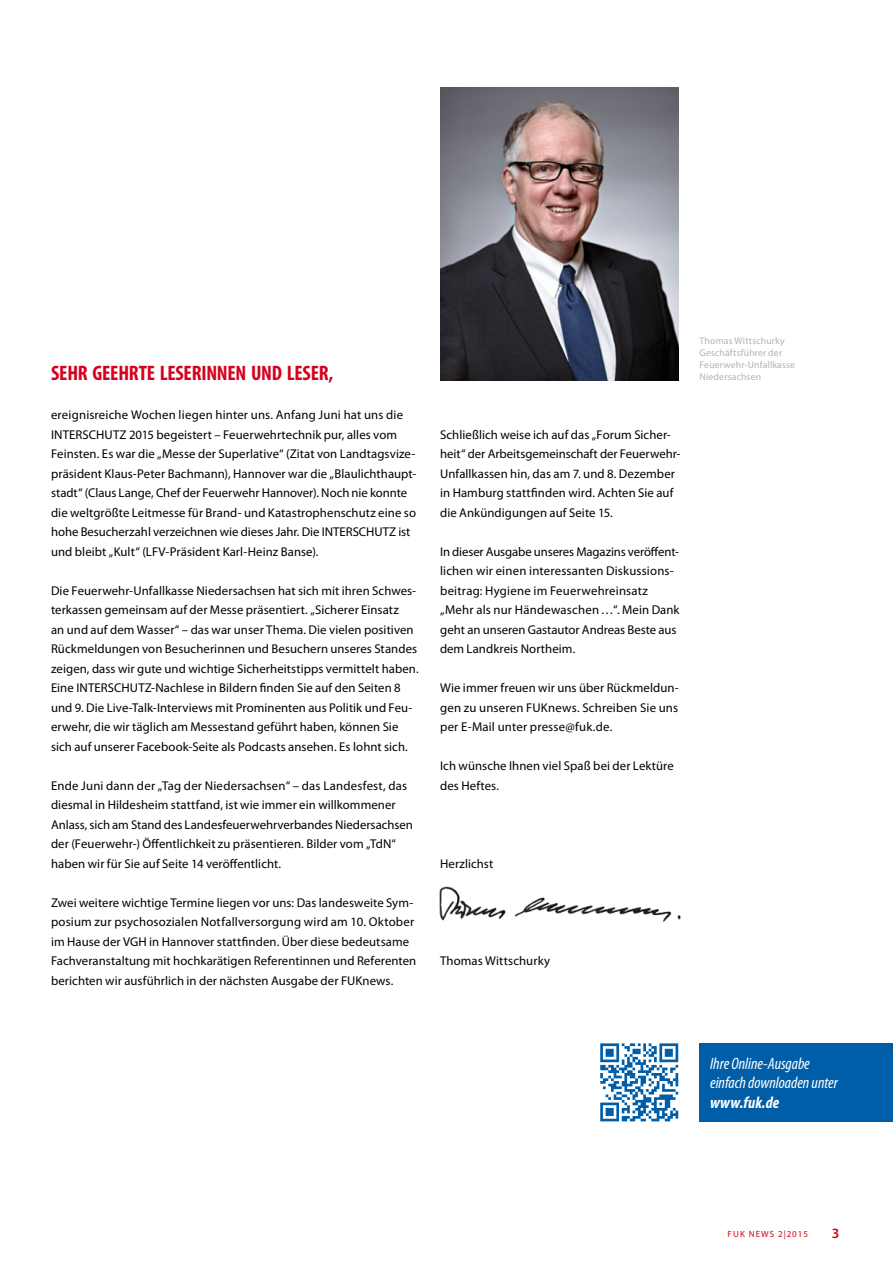
<style>
.page{position:relative;width:893px;height:1263px;background:#fff}
.page>*{position:absolute;margin:0;border:0;box-sizing:border-box;transform-origin:0 0}
.t1{font:700 condensed 21px "Myriad Pro";letter-spacing:-.01em;color:#d4021d}
.t2{font:italic condensed 16.5px/19.8px "Myriad Pro";letter-spacing:-.005em;color:#fff}
.t3{font:italic 700 condensed 16.5px "Myriad Pro";letter-spacing:.005em;color:#fff}
.t4{font:600 14.25px "Myriad Pro";color:#d4021d}
.t5{font:12.75px/19.5px "Myriad Pro";letter-spacing:.005em;color:#000}
.t6{font:9.75px/12px "Myriad Pro";letter-spacing:.015em;color:#b1b3b4}
.t7{font:9px "Myriad Pro";letter-spacing:.12em;color:#d4021d}
</style>
<div class="page">
<div style="left:699px;top:1043px;width:194px;height:78px;background:#005ea8"></div>
<img style="left:439px;top:886px;width:242px;height:36px">
<svg style="left:600px;top:1043px;width:78px;height:78px"></svg>
<img style="left:440px;top:88px;width:238px;height:292px">
<h1 class="t1" style="left:51px;top:360px;width:61px">SEHR GEEHRTE</h1>
<h1 class="t1" style="left:160px;top:360px;width:18px">LESERINNEN</h1>
<h1 class="t1" style="left:251px;top:360px;width:84px">UND LESER,</h1>
<p class="t5" style="left:51px;top:405px;width:367px">ereignisreiche Wochen liegen hinter uns. Anfang Juni hat uns die INTERSCHUTZ 2015 begeistert – Feuerwehrtechnik pur, alles vom Feinsten. Es war die „Messe der Superlative“ (Zitat von Landtagsvize&shy;präsident Klaus-Peter Bachmann), Hannover war die „Blaulichthaupt&shy;stadt“ (Claus Lange, Chef der Feuerwehr Hannover). Noch nie konnte die weltgrößte Leitmesse für Brand- und Katastrophenschutz eine so hohe Besucherzahl verzeichnen wie dieses Jahr. Die INTERSCHUTZ ist und bleibt „Kult“ (LFV-Präsident Karl-Heinz Banse).</p>
<p class="t5" style="left:51px;top:581px;width:369px">Die Feuerwehr-Unfallkasse Niedersachsen hat sich mit ihren Schwes&shy;terkassen gemeinsam auf der Messe präsentiert. „Sicherer Einsatz<br>an und auf dem Wasser“ – das war unser Thema. Die vielen positiven Rückmeldungen von Besucherinnen und Besuchern unseres Standes zeigen, dass wir gute und wichtige Sicherheitstipps vermittelt haben.<br>Eine INTERSCHUTZ-Nachlese in Bildern finden Sie auf den Seiten 8 und 9. Die Live-Talk-Interviews mit Prominenten aus Politik und Feu&shy;erwehr, die wir täglich am Messestand geführt haben, können Sie sich auf unserer Facebook-Seite als Podcasts ansehen. Es lohnt sich.</p>
<p class="t5" style="left:51px;top:775px;width:363px">Ende Juni dann der „Tag der Niedersachsen“ – das Landesfest, das diesmal in Hildesheim stattfand, ist wie immer ein willkommener Anlass, sich am Stand des Landesfeuerwehrverbandes Niedersachsen der (Feuerwehr-) Öffentlichkeit zu präsentieren. Bilder vom „TdN“ haben wir für Sie auf Seite 14 veröffentlicht.</p>
<p class="t5" style="left:51px;top:892px;width:367px">Zwei weitere wichtige Termine liegen vor uns: Das landesweite Sym&shy;posium zur psychosozialen Notfallversorgung wird am 10. Oktober im Hause der VGH in Hannover stattfinden. Über diese bedeutsame Fachveranstaltung mit hochkarätigen Referentinnen und Referenten berichten wir ausführlich in der nächsten Ausgabe der FUKnews.</p>
<p class="t6" style="left:699px;top:335px;width:97px">Thomas Wittschurky<br>Geschäftsführer der<br>Feuerwehr-Unfallkasse<br>Niedersachsen</p>
<p class="t5" style="left:440px;top:424px;width:242px">Schließlich weise ich auf das „Forum Sicher&shy;heit“ der Arbeitsgemeinschaft der Feuerwehr-Unfallkassen hin, das am 7. und 8. Dezember in Hamburg stattfinden wird. Achten Sie auf die Ankündigungen auf Seite 15.</p>
<p class="t5" style="left:440px;top:541px;width:241px">In dieser Ausgabe unseres Magazins veröffent&shy;lichen wir einen interessanten Diskussions&shy;beitrag: Hygiene im Feuerwehreinsatz „Mehr als nur Händewaschen…“. Mein Dank geht an unseren Gastautor Andreas Beste aus dem Landkreis Northeim.</p>
<p class="t5" style="left:440px;top:678px;width:240px;text-align:justify">Wie immer freuen wir uns über Rückmeldun&shy;gen zu unseren FUKnews. Schreiben Sie uns per E-Mail unter presse@fuk.de.</p>
<p class="t5" style="left:440px;top:756px;width:235px">Ich wünsche Ihnen viel Spaß bei der Lektüre des Heftes.</p>
<p class="t5" style="left:440px;top:853px;width:55px">Herzlichst</p>
<p class="t5" style="left:440px;top:951px;width:112px">Thomas Wittschurky</p>
<p class="t2" style="left:710px;top:1053px;width:129px">Ihre Online-Ausgabe einfach downloaden unter</p>
<p class="t3" style="left:710px;top:1092px;width:71px">www.fuk.de</p>
<p class="t7" style="left:728px;top:1228px;width:82px">FUK NEWS 2|2015</p>
<p class="t4" style="left:832px;top:1224px;width:9px">3</p>
</div>
